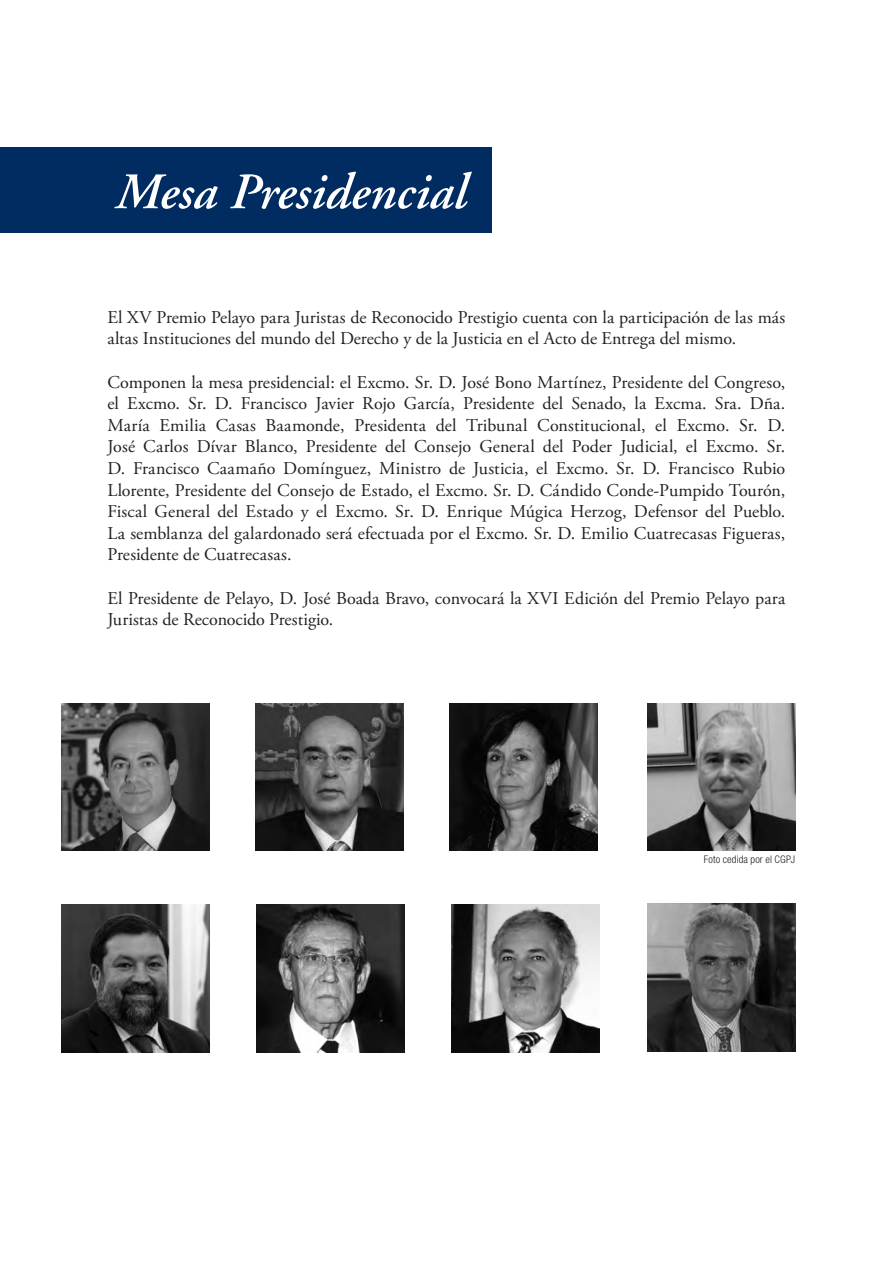
<style>
.page{position:relative;width:893px;height:1263px;background:#fff}
.page>*{position:absolute;margin:0;border:0;box-sizing:border-box;transform-origin:0 0}
.t1{font:italic 600 51px "Adobe Garamond";color:#fff}
.Body_Text{font:18px/21.6px "Adobe Garamond Pro";color:#231f20}
.Body_Text-2{font:300 condensed 10.5px "Helvetica Neue";letter-spacing:.015em;color:#231f20}
</style>
<div class="page">
<div style="left:0;top:147px;width:491px;height:85px;background:#002c62"></div>
<img style="left:61px;top:703px;width:148px;height:148px">
<img style="left:255px;top:703px;width:148px;height:148px">
<img style="left:450px;top:703px;width:147px;height:148px">
<img style="left:647px;top:903px;width:148px;height:148px">
<img style="left:61px;top:904px;width:148px;height:148px">
<img style="left:647px;top:703px;width:148px;height:147px">
<img style="left:257px;top:904px;width:147px;height:148px">
<img style="left:452px;top:904px;width:148px;height:148px">
<p class="t1" style="left:116px;top:164px;width:352px">Mesa Presidencial</p>
<p class="Body_Text" style="left:107px;top:307px;width:679px">El XV Premio Pelayo para Juristas de Reconocido Prestigio cuenta con la participación de las más altas Instituciones del mundo del Derecho y de la Justicia en el Acto de Entrega del mismo.</p>
<p class="Body_Text" style="left:107px;top:372px;width:680px;text-align:justify">Componen la mesa presidencial: el Excmo. Sr. D. José Bono Martínez, Presidente del Congreso, el Excmo. Sr. D. Francisco Javier Rojo García, Presidente del Senado, la Excma. Sra. Dña.<br>María Emilia Casas Baamonde, Presidenta del Tribunal Constitucional, el Excmo. Sr. D.<br>José Carlos Dívar Blanco, Presidente del Consejo General del Poder Judicial, el Excmo. Sr.<br>D. Francisco Caamaño Domínguez, Ministro de Justicia, el Excmo. Sr. D. Francisco Rubio Llorente, Presidente del Consejo de Estado, el Excmo. Sr. D. Cándido Conde-Pumpido Tourón, Fiscal General del Estado y el Excmo. Sr. D. Enrique Múgica Herzog, Defensor del Pueblo.<br>La semblanza del galardonado será efectuada por el Excmo. Sr. D. Emilio Cuatrecasas Figueras, Presidente de Cuatrecasas.</p>
<p class="Body_Text" style="left:107px;top:588px;width:679px">El Presidente de Pelayo, D. José Boada Bravo, convocará la XVI Edición del Premio Pelayo para<br>Juristas de Reconocido Prestigio.</p>
<p class="Body_Text-2" style="left:704px;top:853px;width:93px">Foto cedida por el CGPJ</p>
</div>
